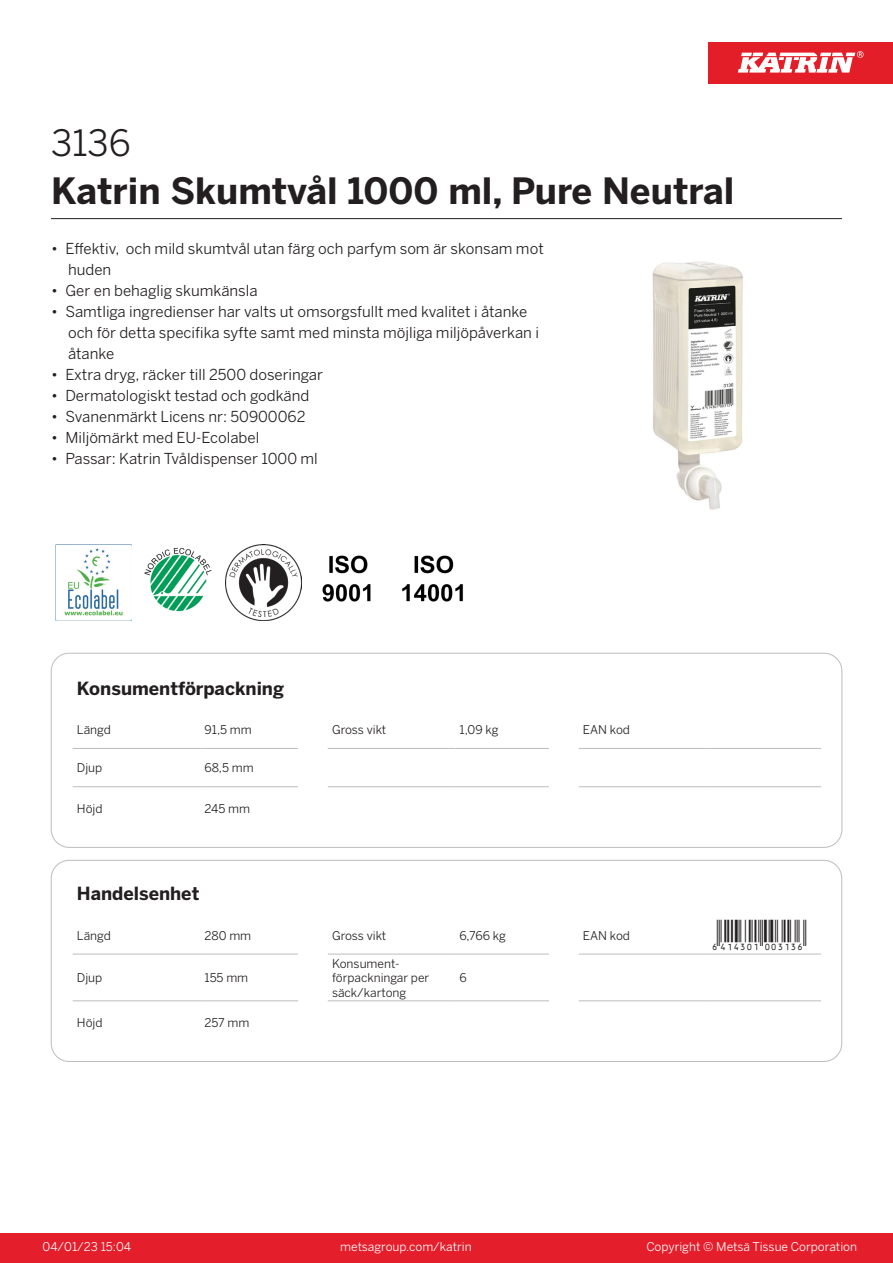
<style>
.page{position:relative;width:893px;height:1263px;background:#fff}
.page>*{position:absolute;margin:0;border:0;box-sizing:border-box;transform-origin:0 0}
.Product_Name{font:700 36px "Benton Sans";color:#231f20}
.External_material_co{font:36px "Benton Sans";color:#231f20}
.T_EAN{font:30px "Viisas EAN Matala";color:#231f20}
.T_TableHeader{font:700 18px "Benton Sans";color:#231f20}
.MarketingBullets{font:15px/21px "Benton Sans";color:#231f20}
.T_TableBody{font:12px/14.4px "Benton Sans";color:#231f20}
.t1{font:12px "Benton Sans";color:#fff}
</style>
<div class="page">
<div style="left:0;top:1233px;width:893px;height:30px;background:#e41e2b"></div>
<div style="left:708px;top:43px;width:185px;height:41px;background:#e31e28"></div>
<svg style="left:738px;top:51px;width:126px;height:22px"></svg>
<hr style="left:73px;top:748px;width:127px;height:1px;background:#bcbdc0">
<hr style="left:200px;top:748px;width:98px;height:1px;background:#bcbdc0">
<hr style="left:328px;top:748px;width:127px;height:1px;background:#bcbdc0">
<hr style="left:455px;top:748px;width:94px;height:1px;background:#bcbdc0">
<hr style="left:579px;top:748px;width:127px;height:1px;background:#bcbdc0">
<hr style="left:706px;top:748px;width:115px;height:1px;background:#bcbdc0">
<hr style="left:73px;top:786px;width:127px;height:1px;background:#bcbdc0">
<hr style="left:200px;top:786px;width:98px;height:1px;background:#bcbdc0">
<hr style="left:328px;top:786px;width:127px;height:1px;background:#bcbdc0">
<hr style="left:455px;top:786px;width:94px;height:1px;background:#bcbdc0">
<hr style="left:579px;top:786px;width:127px;height:1px;background:#bcbdc0">
<hr style="left:706px;top:786px;width:115px;height:1px;background:#bcbdc0">
<div style="left:51px;top:653px;width:791px;height:194px;border:1px solid #bcbdc0;border-radius:18px"></div>
<hr style="left:73px;top:954px;width:127px;height:1px;background:#bcbdc0">
<hr style="left:200px;top:954px;width:98px;height:1px;background:#bcbdc0">
<hr style="left:328px;top:954px;width:127px;height:1px;background:#bcbdc0">
<hr style="left:455px;top:954px;width:94px;height:1px;background:#bcbdc0">
<hr style="left:579px;top:954px;width:127px;height:1px;background:#bcbdc0">
<hr style="left:706px;top:954px;width:115px;height:1px;background:#bcbdc0">
<hr style="left:73px;top:1000px;width:127px;height:1px;background:#bcbdc0">
<hr style="left:200px;top:1000px;width:98px;height:1px;background:#bcbdc0">
<hr style="left:328px;top:1000px;width:127px;height:1px;background:#bcbdc0">
<hr style="left:455px;top:1000px;width:94px;height:1px;background:#bcbdc0">
<hr style="left:579px;top:1000px;width:127px;height:1px;background:#bcbdc0">
<hr style="left:706px;top:1000px;width:115px;height:1px;background:#bcbdc0">
<div style="left:51px;top:860px;width:791px;height:202px;border:1px solid #bcbdc0;border-radius:18px"></div>
<img style="left:652px;top:261px;width:91px;height:249px">
<img style="left:55px;top:544px;width:77px;height:77px">
<img style="left:144px;top:547px;width:68px;height:65px">
<img style="left:225px;top:544px;width:77px;height:77px">
<img style="left:322px;top:555px;width:49px;height:47px">
<img style="left:402px;top:555px;width:61px;height:47px">
<hr style="left:51px;top:218px;width:791px;height:1px;background:#231f20">
<p class="External_material_co" style="left:51px;top:121px;width:81px">3136</p>
<p class="Product_Name" style="left:51px;top:168px;width:685px">Katrin Skumtvål 1000 ml, Pure Neutral</p>
<p class="MarketingBullets" style="left:68px;top:238px;width:477px;text-indent:-17px">• Effektiv, och mild skumtvål utan färg och parfym som är skonsam mot huden</p>
<p class="MarketingBullets" style="left:51px;top:280px;width:208px">• Ger en behaglig skumkänsla</p>
<p class="MarketingBullets" style="left:68px;top:301px;width:472px;text-indent:-17px">• Samtliga ingredienser har valts ut omsorgsfullt med kvalitet i åtanke och för detta specifika syfte samt med minsta möjliga miljöpåverkan i åtanke</p>
<p class="MarketingBullets" style="left:51px;top:364px;width:274px">• Extra dryg, räcker till 2500 doseringar</p>
<p class="MarketingBullets" style="left:51px;top:385px;width:260px">• Dermatologiskt testad och godkänd</p>
<p class="MarketingBullets" style="left:51px;top:406px;width:256px">• Svanenmärkt Licens nr: 50900062</p>
<p class="MarketingBullets" style="left:51px;top:427px;width:210px">• Miljömärkt med EU-Ecolabel</p>
<p class="MarketingBullets" style="left:51px;top:448px;width:268px">• Passar: Katrin Tvåldispenser 1000 ml</p>
<p class="T_TableHeader" style="left:77px;top:677px;width:209px">Konsumentförpackning</p>
<p class="T_TableBody" style="left:77px;top:722px;width:35px">Längd</p>
<p class="T_TableBody" style="left:204px;top:722px;width:49px">91,5 mm</p>
<p class="T_TableBody" style="left:332px;top:722px;width:56px">Gross vikt</p>
<p class="T_TableBody" style="left:460px;top:722px;width:40px">1,09 kg</p>
<p class="T_TableBody" style="left:583px;top:722px;width:49px">EAN kod</p>
<p class="T_TableBody" style="left:77px;top:761px;width:27px">Djup</p>
<p class="T_TableBody" style="left:204px;top:761px;width:51px">68,5 mm</p>
<p class="T_TableBody" style="left:77px;top:801px;width:27px">Höjd</p>
<p class="T_TableBody" style="left:204px;top:801px;width:47px">245 mm</p>
<p class="T_TableHeader" style="left:77px;top:882px;width:124px">Handelsenhet</p>
<p class="T_TableBody" style="left:77px;top:928px;width:35px">Längd</p>
<p class="T_TableBody" style="left:204px;top:928px;width:48px">280 mm</p>
<p class="T_TableBody" style="left:332px;top:928px;width:56px">Gross vikt</p>
<p class="T_TableBody" style="left:460px;top:928px;width:48px">6,766 kg</p>
<p class="T_TableBody" style="left:583px;top:928px;width:49px">EAN kod</p>
<p class="T_EAN" style="left:710px;top:919px;width:97px">*6414301003136*</p>
<p class="T_TableBody" style="left:77px;top:971px;width:27px">Djup</p>
<p class="T_TableBody" style="left:204px;top:971px;width:45px">155 mm</p>
<p class="T_TableBody" style="left:332px;top:956px;width:99px">Konsument&shy;förpackningar per säck/kartong</p>
<p class="T_TableBody" style="left:460px;top:971px;width:9px">6</p>
<p class="T_TableBody" style="left:77px;top:1015px;width:27px">Höjd</p>
<p class="T_TableBody" style="left:204px;top:1015px;width:46px">257 mm</p>
<p class="t1" style="left:43px;top:1239px;width:90px">04/01/23 15:04</p>
<p class="t1" style="left:340px;top:1239px;width:133px">metsagroup.com/katrin</p>
<p class="t1" style="left:646px;top:1239px;width:212px">Copyright © Metsä Tissue Corporation</p>
</div>
